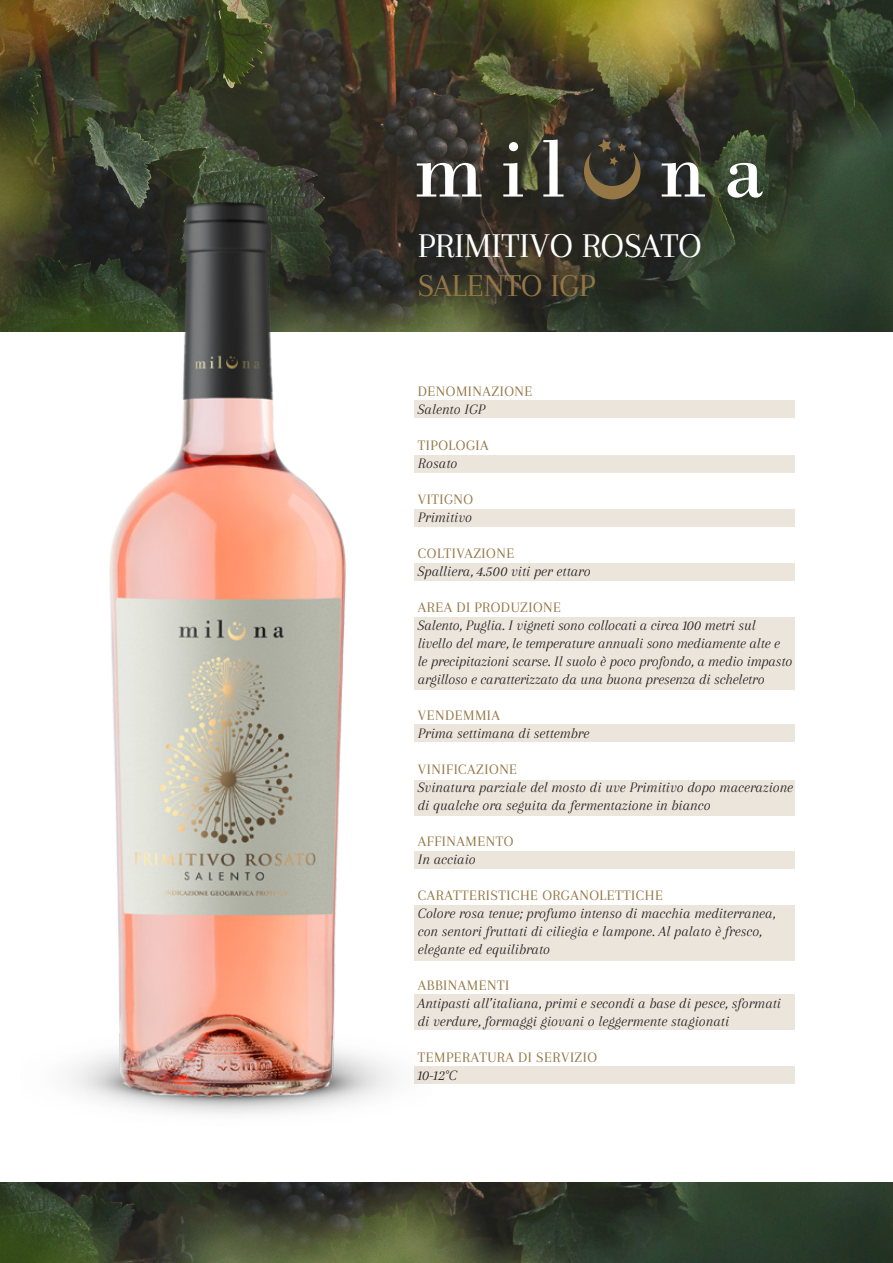
<style>
.page{position:relative;width:893px;height:1263px;background:#fff}
.page>*{position:absolute;margin:0;border:0;box-sizing:border-box;transform-origin:0 0}
.t1{font:36px "Arapey";color:#fff}
.t2{font:33px "Arapey";color:#957745}
.t3{font:italic 15px/18px "Arapey";color:#231f20}
.t4{font:15px "Arapey";letter-spacing:.035em;color:#957745}
</style>
<div class="page">
<img style="left:0;top:0;width:893px;height:332px">
<img style="left:0;top:1182px;width:893px;height:81px">
<div style="left:415px;top:401px;width:380px;height:17px;background:#ebe5db"></div>
<div style="left:415px;top:455px;width:380px;height:17px;background:#ebe5db"></div>
<div style="left:415px;top:509px;width:380px;height:17px;background:#ebe5db"></div>
<div style="left:415px;top:563px;width:380px;height:17px;background:#ebe5db"></div>
<div style="left:415px;top:724px;width:380px;height:17px;background:#ebe5db"></div>
<div style="left:415px;top:852px;width:380px;height:17px;background:#ebe5db"></div>
<div style="left:415px;top:994px;width:380px;height:36px;background:#ebe5db"></div>
<div style="left:415px;top:1067px;width:380px;height:17px;background:#ebe5db"></div>
<div style="left:415px;top:780px;width:380px;height:35px;background:#ebe5db"></div>
<div style="left:415px;top:905px;width:380px;height:56px;background:#ebe5db"></div>
<div style="left:415px;top:618px;width:380px;height:72px;background:#ebe5db"></div>
<img style="left:0;top:164px;width:447px;height:950px">
<svg style="left:417px;top:163px;width:65px;height:34px"></svg>
<svg style="left:503px;top:142px;width:20px;height:55px"></svg>
<svg style="left:543px;top:139px;width:21px;height:58px"></svg>
<svg style="left:662px;top:162px;width:43px;height:35px"></svg>
<svg style="left:727px;top:163px;width:36px;height:35px"></svg>
<svg style="left:584px;top:139px;width:56px;height:60px;background:#4d4433"></svg>
<h1 class="t1" style="left:418px;top:226px;width:285px">PRIMITIVO ROSATO</h1>
<h2 class="t2" style="left:418px;top:268px;width:179px">SALENTO IGP</h2>
<p class="t4" style="left:418px;top:383px;width:116px">DENOMINAZIONE</p>
<p class="t3" style="left:418px;top:400px;width:69px">Salento IGP</p>
<p class="t4" style="left:418px;top:437px;width:72px">TIPOLOGIA</p>
<p class="t3" style="left:418px;top:454px;width:41px">Rosato</p>
<p class="t4" style="left:418px;top:491px;width:57px">VITIGNO</p>
<p class="t3" style="left:418px;top:508px;width:56px">Primitivo</p>
<p class="t4" style="left:418px;top:545px;width:98px">COLTIVAZIONE</p>
<p class="t3" style="left:418px;top:562px;width:174px">Spalliera, 4.500 viti per ettaro</p>
<p class="t4" style="left:418px;top:599px;width:145px">AREA DI PRODUZIONE</p>
<p class="t3" style="left:418px;top:616px;width:376px">Salento, Puglia. I vigneti sono collocati a circa 100 metri sul livello del mare, le temperature annuali sono mediamente alte e le precipitazioni scarse. Il suolo è poco profondo, a medio impasto argilloso e caratterizzato da una buona presenza di scheletro</p>
<p class="t4" style="left:418px;top:707px;width:84px">VENDEMMIA</p>
<p class="t3" style="left:418px;top:724px;width:173px">Prima settimana di settembre</p>
<p class="t4" style="left:418px;top:761px;width:101px">VINIFICAZIONE</p>
<p class="t3" style="left:418px;top:778px;width:377px">Svinatura parziale del mosto di uve Primitivo dopo macerazione di qualche ora seguita da fermentazione in bianco</p>
<p class="t4" style="left:418px;top:833px;width:97px">AFFINAMENTO</p>
<p class="t3" style="left:418px;top:850px;width:59px">In acciaio</p>
<p class="t4" style="left:418px;top:887px;width:246px">CARATTERISTICHE ORGANOLETTICHE</p>
<p class="t3" style="left:418px;top:904px;width:359px">Colore rosa tenue; profumo intenso di macchia mediterranea, con sentori fruttati di ciliegia e lampone. Al palato è fresco, elegante ed equilibrato</p>
<p class="t4" style="left:418px;top:977px;width:93px">ABBINAMENTI</p>
<p class="t3" style="left:418px;top:994px;width:365px">Antipasti all’italiana, primi e secondi a base di pesce, sformati di verdure, formaggi giovani o leggermente stagionati</p>
<p class="t4" style="left:418px;top:1049px;width:181px">TEMPERATURA DI SERVIZIO</p>
<p class="t3" style="left:418px;top:1066px;width:41px">10-12°C</p>
</div>
